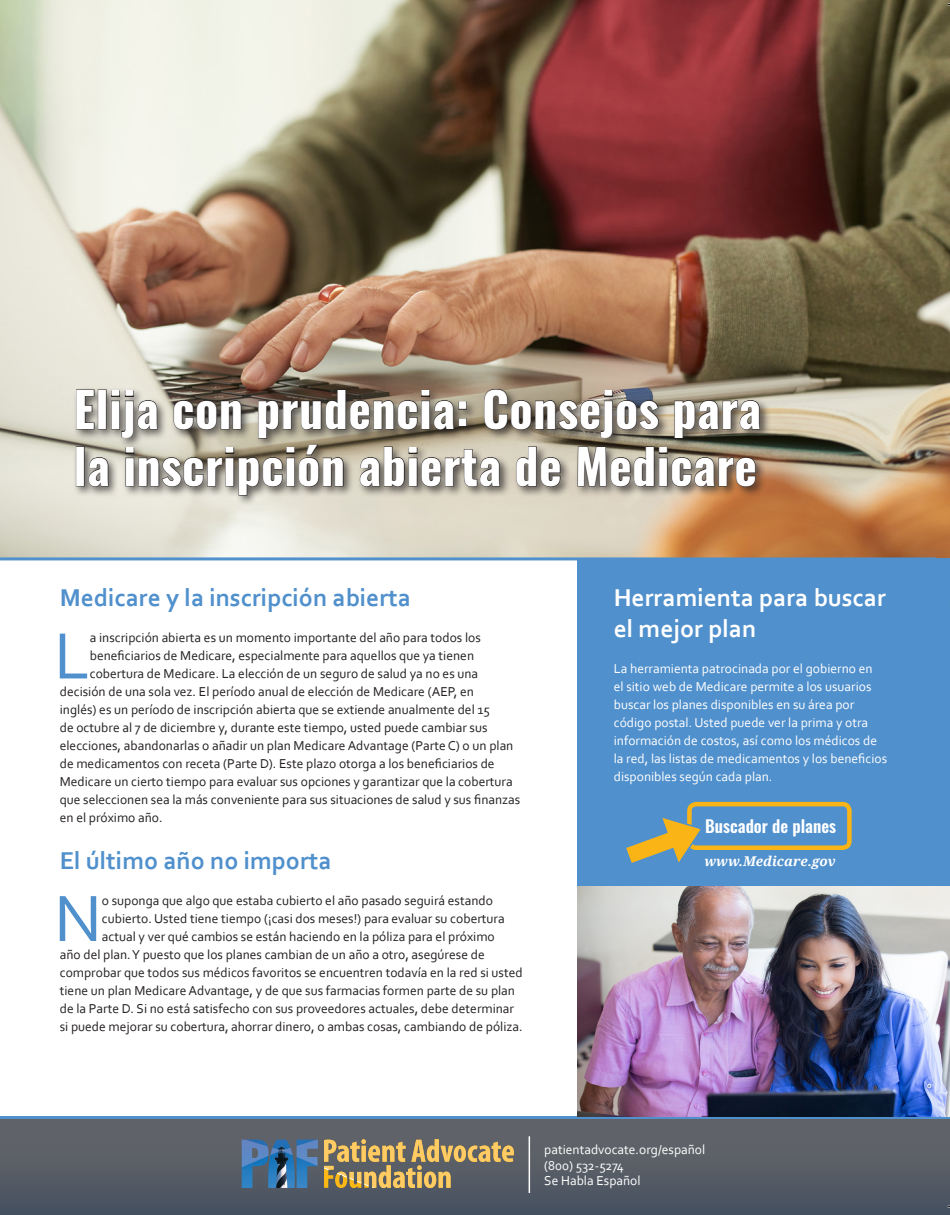
<style>
.page{position:relative;width:950px;height:1215px;background:#fff}
.page>*{position:absolute;margin:0;border:0;box-sizing:border-box;transform-origin:0 0}
.t1{font:68.55px "Corbel";color:#5090cc}
.t2{font:700 48px/57px "Oswald";letter-spacing:.01em;color:#fff}
.t3{font:700 25.5px "Corbel";color:#5090cc}
.t4{font:700 25.5px/30.6px "Corbel";color:#fff}
.t5{font:600 16.95px "Oswald";color:#fff}
.t6{font:13.5px "Corbel";color:#231f20}
.t7{font:13.5px/18px "Corbel";color:#fff}
.t8{font:italic 700 13.5px "Droid Serif";color:#fff}
</style>
<div class="page">
<img style="left:0;top:0;width:949px;height:558px">
<div style="left:577px;top:558px;width:372px;height:558px;background:#5090cc"></div>
<hr style="left:0;top:557px;width:935px;height:3px;background:#5090cc">
<div style="left:73px;top:386px;width:698px;height:120px;background:#231f20;opacity:.75"></div>
<svg style="left:76px;top:390px;width:18px;height:39px"></svg>
<div style="left:98px;top:390px;width:8px;height:39px;border:1px solid #231f20"></div>
<svg style="left:111px;top:391px;width:46px;height:47px;background:#939089"></svg>
<svg style="left:174px;top:400px;width:67px;height:30px;background:#58534d"></svg>
<svg style="left:258px;top:390px;width:208px;height:48px;background:#6e6559"></svg>
<svg style="left:484px;top:389px;width:174px;height:49px;background:#766e63"></svg>
<svg style="left:674px;top:400px;width:85px;height:38px;background:#766f62"></svg>
<div style="left:76px;top:447px;width:8px;height:39px;border:1px solid #231f20"></div>
<svg style="left:89px;top:457px;width:20px;height:30px"></svg>
<svg style="left:125px;top:445px;width:218px;height:50px;background:#8a8579"></svg>
<svg style="left:360px;top:447px;width:140px;height:40px;background:#8e887d"></svg>
<svg style="left:516px;top:447px;width:44px;height:40px;background:#888278"></svg>
<svg style="left:577px;top:447px;width:178px;height:40px;background:#7c7264"></svg>
<div style="left:687px;top:802px;width:164px;height:48px;border:4px solid #fbb416;border-radius:7px"></div>
<svg style="left:626px;top:814px;width:77px;height:49px"></svg>
<hr style="left:0;top:1116px;width:949px;height:3px;background:#5090cc">
<div style="left:0;top:1119px;width:949px;height:96px;background:linear-gradient(to bottom,#65676b,#485261)"></div>
<svg style="left:324px;top:1139px;width:189px;height:49px;background:#978661"></svg>
<img style="left:242px;top:1139px;width:76px;height:49px">
<hr style="left:528px;top:1136px;width:2px;height:57px;background:#fff">
<img style="left:577px;top:887px;width:372px;height:229px">
<svg style="left:0;top:0;width:7px;height:5px"></svg>
<svg style="left:947px;top:0;width:3px;height:5px"></svg>
<svg style="left:949px;top:597px;width:1px;height:17px"></svg>
<svg style="left:40px;top:1180px;width:8px;height:35px"></svg>
<svg style="left:914px;top:1180px;width:9px;height:35px"></svg>
<p class="t2" style="left:74px;top:382px;width:689px">Elija con prudencia: Consejos para la inscripción abierta de Medicare</p>
<p class="t3" style="left:60px;top:582px;width:353px">Medicare y la inscripción abierta</p>
<p class="t1" style="left:54px;top:613px;width:37px">L</p>
<p class="t6" style="left:90px;top:630px;width:392px">a inscripción abierta es un momento importante del año para todos los</p>
<p class="t6" style="left:90px;top:648px;width:385px">beneficiarios de Medicare, especialmente para aquellos que ya tienen</p>
<p class="t6" style="left:90px;top:666px;width:390px">cobertura de Medicare. La elección de un seguro de salud ya no es una</p>
<p class="t6" style="left:60px;top:684px;width:415px">decisión de una sola vez. El período anual de elección de Medicare (AEP, en</p>
<p class="t6" style="left:60px;top:702px;width:431px">inglés) es un período de inscripción abierta que se extiende anualmente del 15</p>
<p class="t6" style="left:60px;top:720px;width:429px">de octubre al 7 de diciembre y, durante este tiempo, usted puede cambiar sus</p>
<p class="t6" style="left:60px;top:738px;width:455px">elecciones, abandonarlas o añadir un plan Medicare Advantage (Parte C) o un plan</p>
<p class="t6" style="left:60px;top:756px;width:436px">de medicamentos con receta (Parte D). Este plazo otorga a los beneficiarios de</p>
<p class="t6" style="left:60px;top:774px;width:454px">Medicare un cierto tiempo para evaluar sus opciones y garantizar que la cobertura</p>
<p class="t6" style="left:60px;top:792px;width:462px">que seleccionen sea la más conveniente para sus situaciones de salud y sus finanzas</p>
<p class="t6" style="left:60px;top:810px;width:104px">en el próximo año.</p>
<p class="t3" style="left:60px;top:845px;width:273px">El último año no importa</p>
<p class="t1" style="left:54px;top:876px;width:49px">N</p>
<p class="t6" style="left:102px;top:892px;width:392px">o suponga que algo que estaba cubierto el año pasado seguirá estando</p>
<p class="t6" style="left:102px;top:910px;width:404px">cubierto. Usted tiene tiempo (¡casi dos meses!) para evaluar su cobertura</p>
<p class="t6" style="left:102px;top:928px;width:394px">actual y ver qué cambios se están haciendo en la póliza para el próximo</p>
<p class="t6" style="left:60px;top:946px;width:426px">año del plan. Y puesto que los planes cambian de un año a otro, asegúrese de</p>
<p class="t6" style="left:60px;top:964px;width:464px">comprobar que todos sus médicos favoritos se encuentren todavía en la red si usted</p>
<p class="t6" style="left:60px;top:982px;width:456px">tiene un plan Medicare Advantage, y de que sus farmacias formen parte de su plan</p>
<p class="t6" style="left:60px;top:1000px;width:455px">de la Parte D. Si no está satisfecho con sus proveedores actuales, debe determinar</p>
<p class="t6" style="left:60px;top:1018px;width:464px">si puede mejorar su cobertura, ahorrar dinero, o ambas cosas, cambiando de póliza.</p>
<p class="t4" style="left:613px;top:582px;width:273px">Herramienta para buscar el mejor plan</p>
<p class="t7" style="left:613px;top:659px;width:275px">La herramienta patrocinada por el gobierno en<br>el sitio web de Medicare permite a los usuarios buscar los planes disponibles en su área por código postal. Usted puede ver la prima y otra información de costos, así como los médicos de la red, las listas de medicamentos y los beneficios disponibles según cada plan.</p>
<p class="t5" style="left:705px;top:814px;width:132px">Buscador de planes</p>
<p class="t8" style="left:704px;top:853px;width:133px">www.Medicare.gov</p>
<p class="t7" style="left:544px;top:1141px;width:162px;line-height:15.6px">patientadvocate.org/español (800) 532-5274<br>Se Habla Español</p>
</div>
